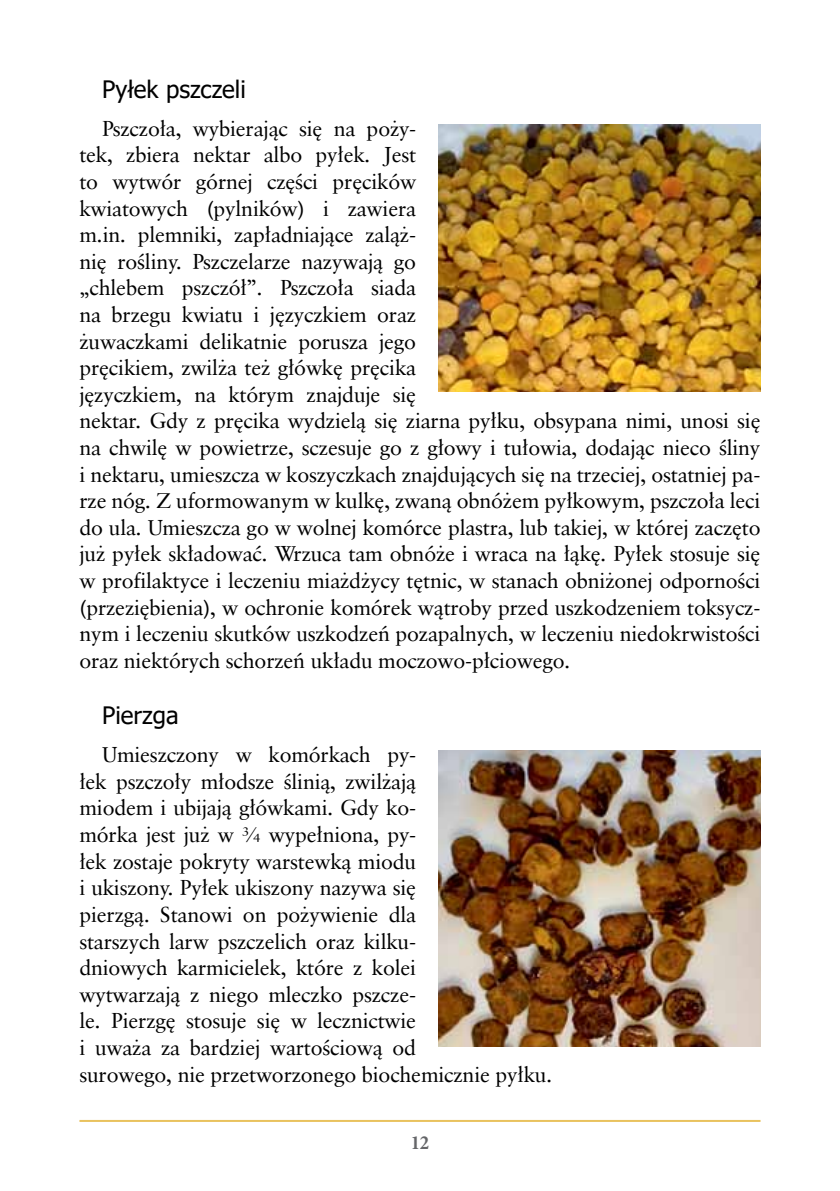
<style>
.page{position:relative;width:840px;height:1191px;background:#fff}
.page>*{position:absolute;margin:0;border:0;box-sizing:border-box;transform-origin:0 0}
.t1{font:24px "Tahoma";color:#000}
.t2{font:21.4px/26.6px "Class Garmnd EU Normal";letter-spacing:-.01em;color:#000}
.t3{font:700 condensed 20px "Minion Pro";color:#656669}
</style>
<div class="page">
<hr style="left:79px;top:1120px;width:681px;height:2px;background:#e9c25e">
<img style="left:438px;top:125px;width:322px;height:266px">
<img style="left:438px;top:750px;width:322px;height:296px">
<p class="t1" style="left:102px;top:73px;width:145px">Pyłek pszczeli</p>
<p class="t2" style="left:79px;top:116px;width:682px;text-indent:23px">Pszczoła, wybierając się na poży-<br>tek, zbiera nektar albo pyłek. Jest<br>to wytwór górnej części pręcików<br>kwiatowych (pylników) i zawiera<br>m.in. plemniki, zapładniające zaląż-<br>nię rośliny. Pszczelarze nazywają go<br>„chlebem pszczół”. Pszczoła siada<br>na brzegu kwiatu i języczkiem oraz<br>żuwaczkami delikatnie porusza jego<br>pręcikiem, zwilża też główkę pręcika<br>języczkiem, na którym znajduje się<br>nektar. Gdy z pręcika wydzielą się ziarna pyłku, obsypana nimi, unosi się na chwilę w powietrze, sczesuje go z głowy i tułowia, dodając nieco śliny i nektaru, umieszcza w koszyczkach znajdujących się na trzeciej, ostatniej pa&shy;rze nóg. Z uformowanym w kulkę, zwaną obnóżem pyłkowym, pszczoła leci do ula. Umieszcza go w wolnej komórce plastra, lub takiej, w której zaczęto już pyłek składować. Wrzuca tam obnóże i wraca na łąkę. Pyłek stosuje się w profilaktyce i leczeniu miażdżycy tętnic, w stanach obniżonej odporności (przeziębienia), w ochronie komórek wątroby przed uszkodzeniem toksycz&shy;nym i leczeniu skutków uszkodzeń pozapalnych, w leczeniu niedokrwistości oraz niektórych schorzeń układu moczowo-płciowego.</p>
<p class="t1" style="left:102px;top:699px;width:78px">Pierzga</p>
<p class="t2" style="left:79px;top:742px;width:474px;text-indent:23px">Umieszczony w komórkach py-<br>łek pszczoły młodsze ślinią, zwilżają<br>miodem i ubijają główkami. Gdy ko-<br>mórka jest już w ¾ wypełniona, py-<br>łek zostaje pokryty warstewką miodu<br>i ukiszony. Pyłek ukiszony nazywa się<br>pierzgą. Stanowi on pożywienie dla<br>starszych larw pszczelich oraz kilku-<br>dniowych karmicielek, które z kolei<br>wytwarzają z niego mleczko pszcze-<br>le. Pierzgę stosuje się w lecznictwie<br>i uważa za bardziej wartościową od<br>surowego, nie przetworzonego biochemicznie pyłku.</p>
<p class="t3" style="left:410px;top:1128px;width:20px">12</p>
</div>
